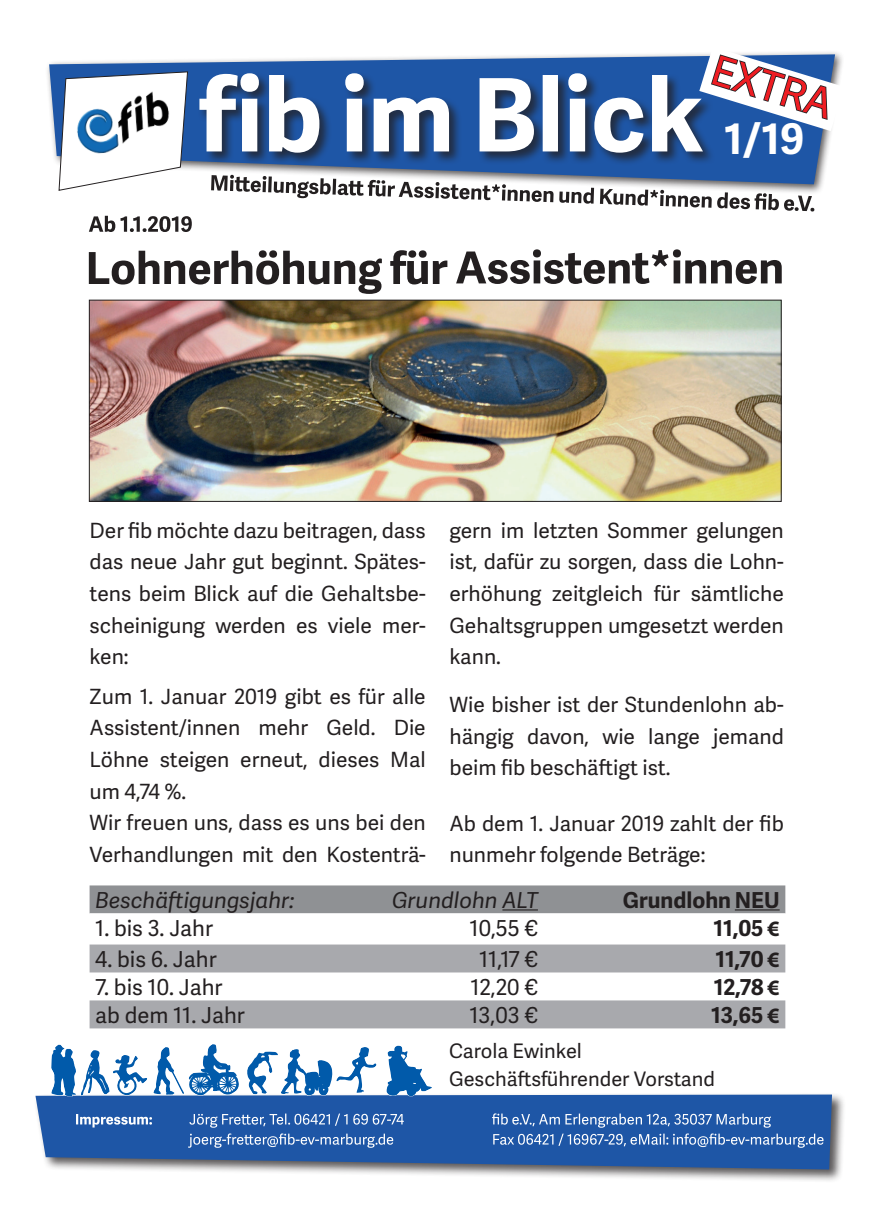
<style>
.page{position:relative;width:874px;height:1225px;background:#fff}
.page>*{position:absolute;margin:0;border:0;box-sizing:border-box;transform-origin:0 0}
.t1{font:700 42.2px "Adelle Sans";color:#fff}
.t2{font:40.8px "Adelle Sans";color:#ee1d23}
.t3{font:22px "Adelle Sans";color:#231f20}
.t4{font:700 22px "Adelle Sans";color:#231f20}
.t5{font:italic 22px "Adelle Sans";color:#231f20}
.t6{font:21px/31.6px "Adelle Sans";color:#231f20;text-align:justify}
.t7{font:20px/28.4px "Adelle Sans";color:#231f20}
.s1{font-family:"Myriad Pro"}
</style>
<div class="page">
<svg style="left:49px;top:60px;width:779px;height:124px;background:#5e82b5"></svg>
<div style="left:198px;top:72px;width:517px;height:94px;background:#231f20;opacity:.75"></div>
<svg style="left:211px;top:175px;width:603px;height:36px"></svg>
<svg style="left:58px;top:71px;width:130px;height:120px"></svg>
<img style="left:70px;top:89px;width:107px;height:72px">
<svg style="left:199px;top:52px;width:643px;height:101px"></svg>
<svg style="left:89px;top:250px;width:358px;height:44px"></svg>
<svg style="left:89px;top:216px;width:103px;height:16px"></svg>
<svg style="left:456px;top:249px;width:325px;height:35px"></svg>
<div style="left:34px;top:1092px;width:811px;height:91px;background:#231f20;opacity:.75"></div>
<svg style="left:35px;top:1094px;width:796px;height:75px;background:#2f60a5"></svg>
<div style="left:89px;top:885px;width:696px;height:28px;background:#8f9194"></div>
<svg style="left:89px;top:913px;width:696px;height:1px"></svg>
<svg style="left:89px;top:944px;width:696px;height:84px;fill:#a8a9ad"></svg>
<hr style="left:502px;top:909px;width:35px;height:1px;background:#231f20">
<hr style="left:734px;top:909px;width:45px;height:1px;background:#231f20">
<svg style="left:188px;top:1133px;width:635px;height:14px;background:#4875b6"></svg>
<svg style="left:76px;top:1113px;width:694px;height:14px;background:#4875b6"></svg>
<img style="left:91px;top:302px;width:688px;height:198px">
<div style="left:89px;top:300px;width:692px;height:202px;border:1px solid #231f20"></div>
<svg style="left:50px;top:1044px;width:382px;height:52px"></svg>
<h2 class="t2" style="left:720px;top:41px;width:127px;rotate:17deg">EXTRA</h2>
<h1 class="t1" style="left:723px;top:108px;width:82px">1/19</h1>
<p class="t6" style="left:89px;top:514px;width:337px">Der fib möchte dazu beitragen, dass das neue Jahr gut beginnt. Spätes&shy;tens beim Blick auf die Gehaltsbe&shy;scheinigung werden es viele mer&shy;ken:</p>
<p class="t6" style="left:89px;top:680px;width:337px;text-align:left">Zum 1. Januar 2019 gibt es für alle<br>Assistent/innen mehr Geld. Die<br>Löhne steigen erneut, dieses Mal um 4,74 %.<br>Wir freuen uns, dass es uns bei den<br>Verhandlungen mit den Kostenträ-</p>
<p class="t6" style="left:449px;top:514px;width:336px">gern im letzten Sommer gelungen ist, dafür zu sorgen, dass die Lohn&shy;erhöhung zeitgleich für sämtliche Gehaltsgruppen umgesetzt werden kann.</p>
<p class="t6" style="left:449px;top:688px;width:336px">Wie bisher ist der Stundenlohn ab&shy;hängig davon, wie lange jemand beim fib beschäftigt ist.</p>
<p class="t6" style="left:449px;top:807px;width:336px">Ab dem 1. Januar 2019 zahlt der fib nunmehr folgende Beträge:</p>
<p class="t5" style="left:95px;top:884px;width:201px">Beschäftigungsjahr:</p>
<p class="t5" style="left:392px;top:884px;width:147px">Grundlohn ALT</p>
<p class="t4" style="left:622px;top:883px;width:158px">Grundlohn NEU</p>
<p class="t3" style="left:95px;top:912px;width:119px">1. bis 3. Jahr</p>
<p class="t3" style="left:469px;top:912px;width:70px">10,55 €</p>
<p class="t4" style="left:713px;top:911px;width:68px">11,05 <span class="s1">€</span></p>
<p class="t3" style="left:95px;top:943px;width:123px">4. bis 6. Jahr</p>
<p class="t3" style="left:479px;top:943px;width:60px">11,17 €</p>
<p class="t4" style="left:715px;top:943px;width:66px">11,70 <span class="s1">€</span></p>
<p class="t3" style="left:95px;top:971px;width:129px">7. bis 10. Jahr</p>
<p class="t3" style="left:470px;top:971px;width:69px">12,20 €</p>
<p class="t4" style="left:713px;top:970px;width:67px">12,78 <span class="s1">€</span></p>
<p class="t3" style="left:95px;top:999px;width:151px">ab dem 11. Jahr</p>
<p class="t3" style="left:469px;top:999px;width:70px">13,03 €</p>
<p class="t4" style="left:710px;top:998px;width:70px">13,65 <span class="s1">€</span></p>
<p class="t7" style="left:449px;top:1036px;width:267px">Carola Ewinkel<br>Geschäftsführender Vorstand</p>
</div>
